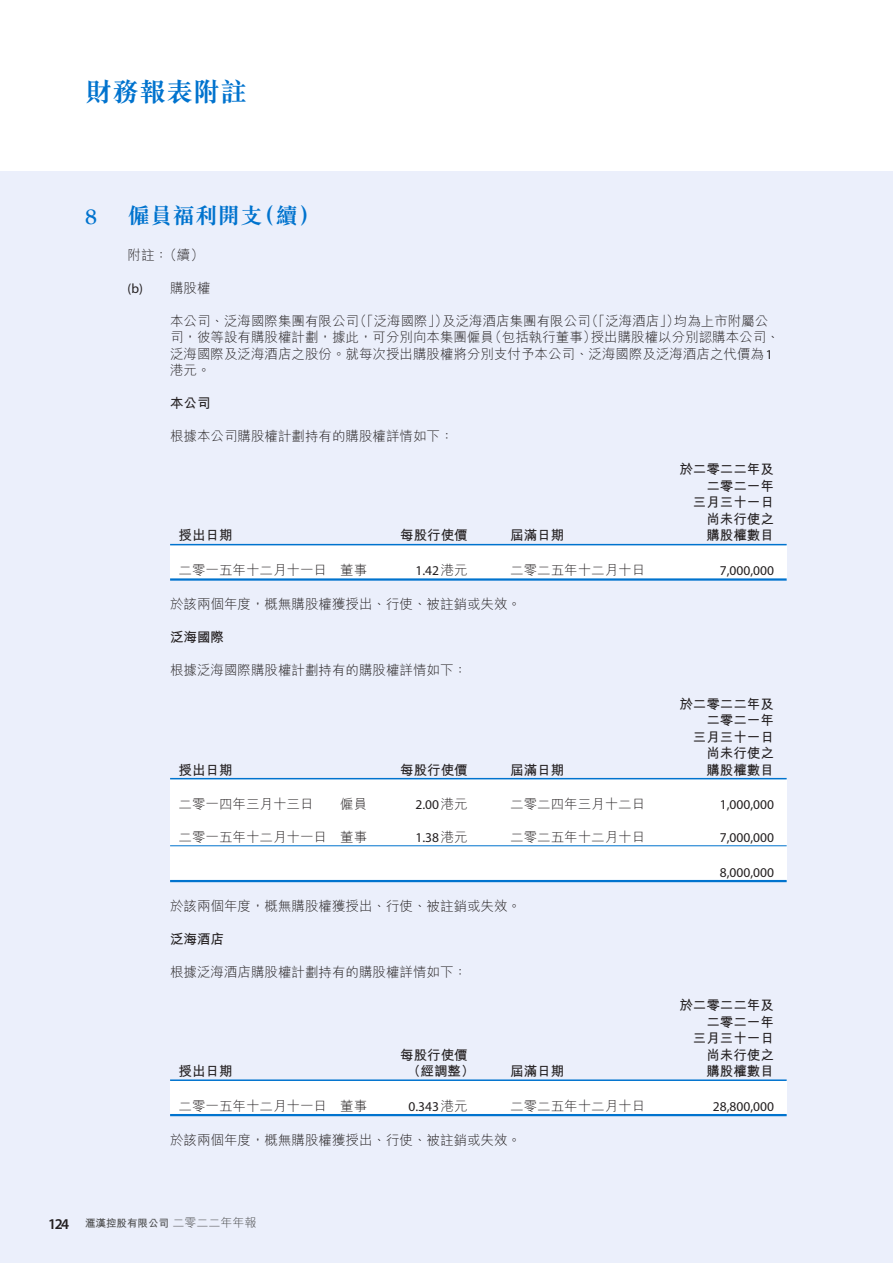
<style>
.page{position:relative;width:893px;height:1263px;background:#fff}
.page>*{position:absolute;margin:0;border:0;box-sizing:border-box;transform-origin:0 0}
.t1{font:700 27px "M Sung HK";color:#0073ce}
.Subhead_1{font:700 22.5px "M Sung HK";color:#0073ce}
.Subhead_1-2{font:700 22.5px "Berkeley Std";color:#0073ce}
.Notes_e{font:300 13.5px/16.5px "M Hei HK";color:#231f20}
.Notes_Table_2_Colume{font:700 13.5px "M Hei HK";color:#231f20}
.Notes_Table_2_Colume-2{font:300 13.5px "M Hei HK";color:#231f20}
.Notes_Table_2_Colume-3{font:13.5px "Myriad Pro";color:#231f20}
.Notes_e-2{font:700 13.5px "M Hei HK";color:#231f20}
.Notes_e-3{font:13.5px "Myriad Pro";color:#231f20}
.t2{font:700 10.5px "M Hei HK";color:#4b4c4d}
.s1{font-family:"M Hei HK";font-weight:300}
.s2{font-family:"Myriad Pro";font-weight:400}
.s3{font-family:"Myriad Pro";font-weight:600;font-size:15px;color:#231f20}
.s4{font-weight:300;font-size:12px}
</style>
<div class="page">
<div style="left:0;top:171px;width:892px;height:1092px;background:#ebeffb"></div>
<div style="left:170px;top:545px;width:617px;height:35px;background:#fff"></div>
<div style="left:170px;top:778px;width:617px;height:103px;background:#fff"></div>
<div style="left:170px;top:1080px;width:617px;height:35px;background:#fff"></div>
<hr style="left:170px;top:544px;width:617px;height:1px;background:#0073ce">
<hr style="left:170px;top:578px;width:617px;height:3px;background:#0073ce">
<hr style="left:170px;top:778px;width:617px;height:1px;background:#0073ce">
<hr style="left:170px;top:845px;width:617px;height:1px;background:#0073ce">
<hr style="left:170px;top:880px;width:617px;height:2px;background:#0073ce">
<hr style="left:170px;top:1079px;width:617px;height:2px;background:#0073ce">
<hr style="left:170px;top:1114px;width:617px;height:2px;background:#0073ce">
<h1 class="t1" style="left:85px;top:78px;width:163px">財務報表附註</h1>
<p class="Subhead_1-2" style="left:85px;top:205px;width:14px">8</p>
<p class="Subhead_1" style="left:128px;top:205px;width:195px">僱員福利開支（續）</p>
<p class="Notes_e" style="left:128px;top:247px;width:78px">附註：（續）</p>
<p class="Notes_e-3" style="left:128px;top:280px;width:85px">(b) <span class="s1">購股權</span></p>
<p class="Notes_e" style="left:170px;top:313px;width:611px">本公司、泛海國際集團有限公司（「泛海國際」）及泛海酒店集團有限公司（「泛海酒店」）均為上市附屬公司，彼等設有購股權計劃，據此，可分別向本集團僱員（包括執行董事）授出購股權以分別認購本公司、泛海國際及泛海酒店之股份。就每次授出購股權將分別支付予本公司、泛海國際及泛海酒店之代價為<span class="s2">1</span>港元。</p>
<p class="Notes_e-2" style="left:170px;top:394px;width:42px">本公司</p>
<p class="Notes_e" style="left:170px;top:428px;width:285px">根據本公司購股權計劃持有的購股權詳情如下：</p>
<p class="Notes_Table_2_Colume" style="left:679px;top:460px;width:96px">於二零二二年及</p>
<p class="Notes_Table_2_Colume" style="left:706px;top:476px;width:69px">二零二一年</p>
<p class="Notes_Table_2_Colume" style="left:693px;top:493px;width:82px">三月三十一日</p>
<p class="Notes_Table_2_Colume" style="left:706px;top:509px;width:69px">尚未行使之</p>
<p class="Notes_Table_2_Colume" style="left:179px;top:526px;width:55px">授出日期</p>
<p class="Notes_Table_2_Colume" style="left:400px;top:526px;width:69px">每股行使價</p>
<p class="Notes_Table_2_Colume" style="left:510px;top:526px;width:55px">屆滿日期</p>
<p class="Notes_Table_2_Colume" style="left:706px;top:526px;width:69px">購股權數目</p>
<p class="Notes_Table_2_Colume-2" style="left:179px;top:563px;width:190px">二零一五年十二月十一日 董事</p>
<p class="Notes_Table_2_Colume-3" style="left:415px;top:562px;width:54px">1.42<span class="s1">港元</span></p>
<p class="Notes_Table_2_Colume-2" style="left:510px;top:563px;width:136px">二零二五年十二月十日</p>
<p class="Notes_Table_2_Colume-3" style="left:720px;top:562px;width:56px">7,000,000</p>
<p class="Notes_e" style="left:170px;top:596px;width:352px">於該兩個年度，概無購股權獲授出、行使、被註銷或失效。</p>
<p class="Notes_e-2" style="left:170px;top:628px;width:55px">泛海國際</p>
<p class="Notes_e" style="left:170px;top:662px;width:298px">根據泛海國際購股權計劃持有的購股權詳情如下：</p>
<p class="Notes_Table_2_Colume" style="left:679px;top:694px;width:96px">於二零二二年及</p>
<p class="Notes_Table_2_Colume" style="left:706px;top:710px;width:69px">二零二一年</p>
<p class="Notes_Table_2_Colume" style="left:693px;top:727px;width:82px">三月三十一日</p>
<p class="Notes_Table_2_Colume" style="left:706px;top:743px;width:69px">尚未行使之</p>
<p class="Notes_Table_2_Colume" style="left:179px;top:760px;width:55px">授出日期</p>
<p class="Notes_Table_2_Colume" style="left:400px;top:760px;width:69px">每股行使價</p>
<p class="Notes_Table_2_Colume" style="left:510px;top:760px;width:55px">屆滿日期</p>
<p class="Notes_Table_2_Colume" style="left:706px;top:760px;width:69px">購股權數目</p>
<p class="Notes_Table_2_Colume-2" style="left:179px;top:797px;width:136px">二零一四年三月十三日</p>
<p class="Notes_Table_2_Colume-2" style="left:340px;top:797px;width:28px">僱員</p>
<p class="Notes_Table_2_Colume-3" style="left:415px;top:796px;width:54px">2.00<span class="s1">港元</span></p>
<p class="Notes_Table_2_Colume-2" style="left:510px;top:797px;width:136px">二零二四年三月十二日</p>
<p class="Notes_Table_2_Colume-3" style="left:720px;top:796px;width:56px">1,000,000</p>
<p class="Notes_Table_2_Colume-2" style="left:179px;top:830px;width:190px">二零一五年十二月十一日 董事</p>
<p class="Notes_Table_2_Colume-3" style="left:415px;top:829px;width:54px">1.38<span class="s1">港元</span></p>
<p class="Notes_Table_2_Colume-2" style="left:510px;top:830px;width:136px">二零二五年十二月十日</p>
<p class="Notes_Table_2_Colume-3" style="left:720px;top:829px;width:56px">7,000,000</p>
<p class="Notes_Table_2_Colume-3" style="left:720px;top:864px;width:56px">8,000,000</p>
<p class="Notes_e" style="left:170px;top:898px;width:352px">於該兩個年度，概無購股權獲授出、行使、被註銷或失效。</p>
<p class="Notes_e-2" style="left:170px;top:929px;width:55px">泛海酒店</p>
<p class="Notes_e" style="left:170px;top:964px;width:298px">根據泛海酒店購股權計劃持有的購股權詳情如下：</p>
<p class="Notes_Table_2_Colume" style="left:679px;top:995px;width:96px">於二零二二年及</p>
<p class="Notes_Table_2_Colume" style="left:706px;top:1012px;width:69px">二零二一年</p>
<p class="Notes_Table_2_Colume" style="left:693px;top:1028px;width:82px">三月三十一日</p>
<p class="Notes_Table_2_Colume" style="left:400px;top:1045px;width:69px">每股行使價</p>
<p class="Notes_Table_2_Colume" style="left:706px;top:1045px;width:69px">尚未行使之</p>
<p class="Notes_Table_2_Colume" style="left:179px;top:1061px;width:55px">授出日期</p>
<p class="Notes_Table_2_Colume" style="left:407px;top:1061px;width:69px">（經調整）</p>
<p class="Notes_Table_2_Colume" style="left:510px;top:1061px;width:55px">屆滿日期</p>
<p class="Notes_Table_2_Colume" style="left:706px;top:1061px;width:69px">購股權數目</p>
<p class="Notes_Table_2_Colume-2" style="left:179px;top:1099px;width:190px">二零一五年十二月十一日 董事</p>
<p class="Notes_Table_2_Colume-3" style="left:409px;top:1098px;width:61px">0.343<span class="s1">港元</span></p>
<p class="Notes_Table_2_Colume-2" style="left:510px;top:1099px;width:136px">二零二五年十二月十日</p>
<p class="Notes_Table_2_Colume-3" style="left:713px;top:1098px;width:62px">28,800,000</p>
<p class="Notes_e" style="left:170px;top:1132px;width:352px">於該兩個年度，概無購股權獲授出、行使、被註銷或失效。</p>
<p class="t2" style="left:48px;top:1215px;width:210px"><span class="s3">124</span> 滙漢控股有限公司 <span class="s4">二零二二年年報</span></p>
</div>
